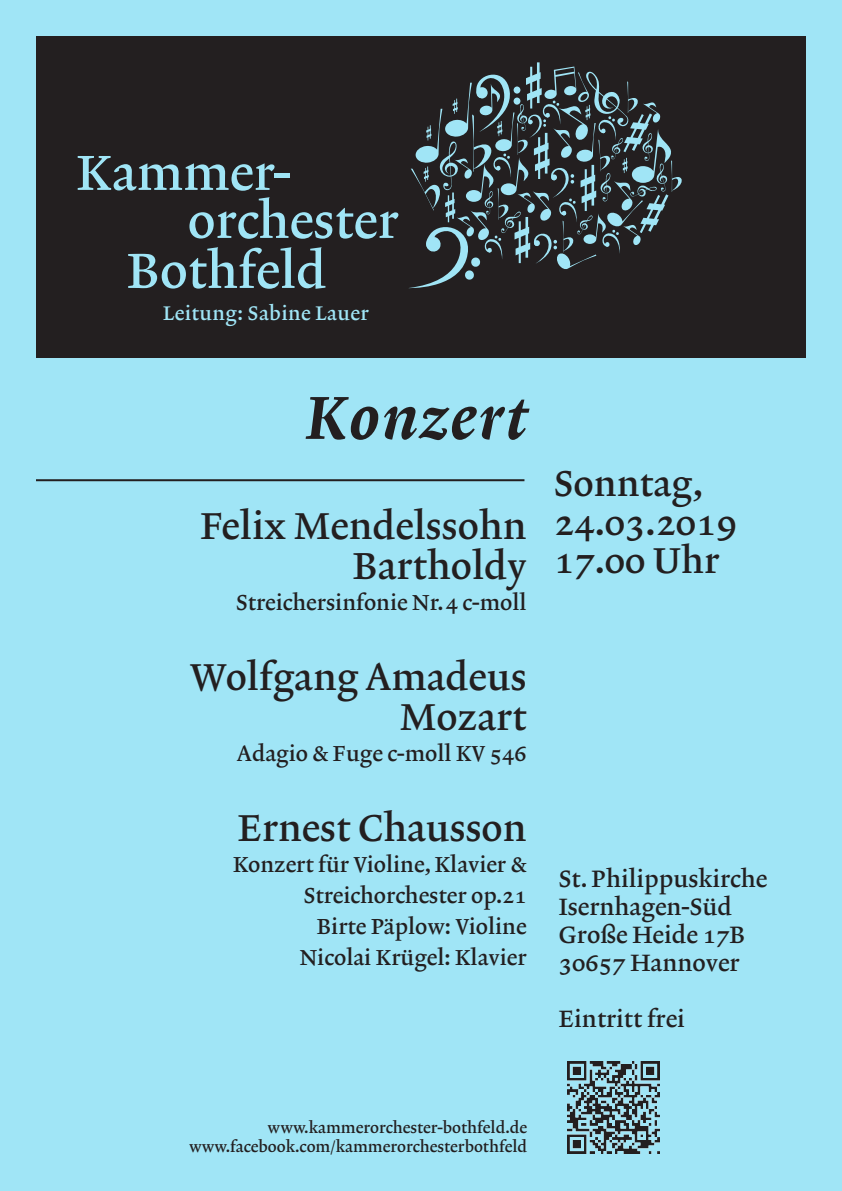
<style>
.page{position:relative;width:842px;height:1191px;background:#a0e5f6}
.page>*{position:absolute;margin:0;border:0;box-sizing:border-box;transform-origin:0 0}
.t1{font:500 61.6px "Lexicon No 2 Italic D";letter-spacing:.04em;color:#231f20}
.t2{font:500 50px "Lexicon No 2 Roman B";color:#a0e5f6}
.t3{font:500 38px "Lexicon No 2 Roman B";color:#231f20}
.t4{font:500 36.5px "Lexicon No 2 Roman B";color:#231f20}
.t5{font:500 24px/28px "Lexicon No 2 Roman B";color:#231f20}
.t6{font:500 22px "Lexicon No 2 Roman B";color:#231f20}
.t7{font:500 20px "Lexicon No 2 Roman B";letter-spacing:.02em;color:#a0e5f6}
.t8{font:500 16px "Lexicon No 2 Roman B";color:#231f20}
</style>
<div class="page">
<div style="left:36px;top:36px;width:770px;height:321px;background:#231f20"></div>
<hr style="left:36px;top:479px;width:488px;height:2px;background:#231f20">
<svg style="left:409px;top:62px;width:273px;height:227px"></svg>
<img style="left:567px;top:1061px;width:92px;height:92px">
<p class="t2" style="left:77px;top:143px;width:216px">Kammer-</p>
<p class="t2" style="left:188px;top:191px;width:212px">orchester</p>
<p class="t2" style="left:127px;top:241px;width:201px">Bothfeld</p>
<p class="t7" style="left:163px;top:302px;width:207px">Leitung: Sabine Lauer</p>
<p class="t1" style="left:307px;top:381px;width:222px">Konzert</p>
<p class="t3" style="left:200px;top:503px;width:328px">Felix Mendelssohn</p>
<p class="t3" style="left:353px;top:543px;width:175px">Bartholdy</p>
<p class="t6" style="left:236px;top:589px;width:292px">Streichersinfonie Nr.4 c-moll</p>
<p class="t3" style="left:190px;top:654px;width:338px">Wolfgang Amadeus</p>
<p class="t3" style="left:400px;top:694px;width:128px">Mozart</p>
<p class="t6" style="left:237px;top:740px;width:291px">Adagio &amp; Fuge c-moll KV 546</p>
<p class="t3" style="left:238px;top:805px;width:290px">Ernest Chausson</p>
<p class="t6" style="left:233px;top:851px;width:295px">Konzert für Violine, Klavier &amp;</p>
<p class="t6" style="left:304px;top:882px;width:224px">Streichorchester op.21</p>
<p class="t6" style="left:317px;top:913px;width:211px">Birte Päplow: Violine</p>
<p class="t6" style="left:300px;top:944px;width:228px">Nicolai Krügel: Klavier</p>
<p class="t4" style="left:554px;top:462px;width:150px">Sonntag,</p>
<p class="t4" style="left:554px;top:501px;width:184px">24.03.2019</p>
<p class="t4" style="left:554px;top:539px;width:167px">17.00 Uhr</p>
<p class="t5" style="left:559px;top:865px;width:210px">St. Philippuskirche<br>Isernhagen-Süd</p>
<p class="t5" style="left:559px;top:921px;width:188px">Große Heide 17B</p>
<p class="t5" style="left:559px;top:949px;width:182px">30657 Hannover</p>
<p class="t5" style="left:559px;top:1005px;width:128px">Eintritt frei</p>
<p class="t8" style="left:268px;top:1118px;width:261px">www.kammerorchester-bothfeld.de</p>
<p class="t8" style="left:189px;top:1137px;width:340px">www.facebook.com/kammerorchesterbothfeld</p>
</div>
